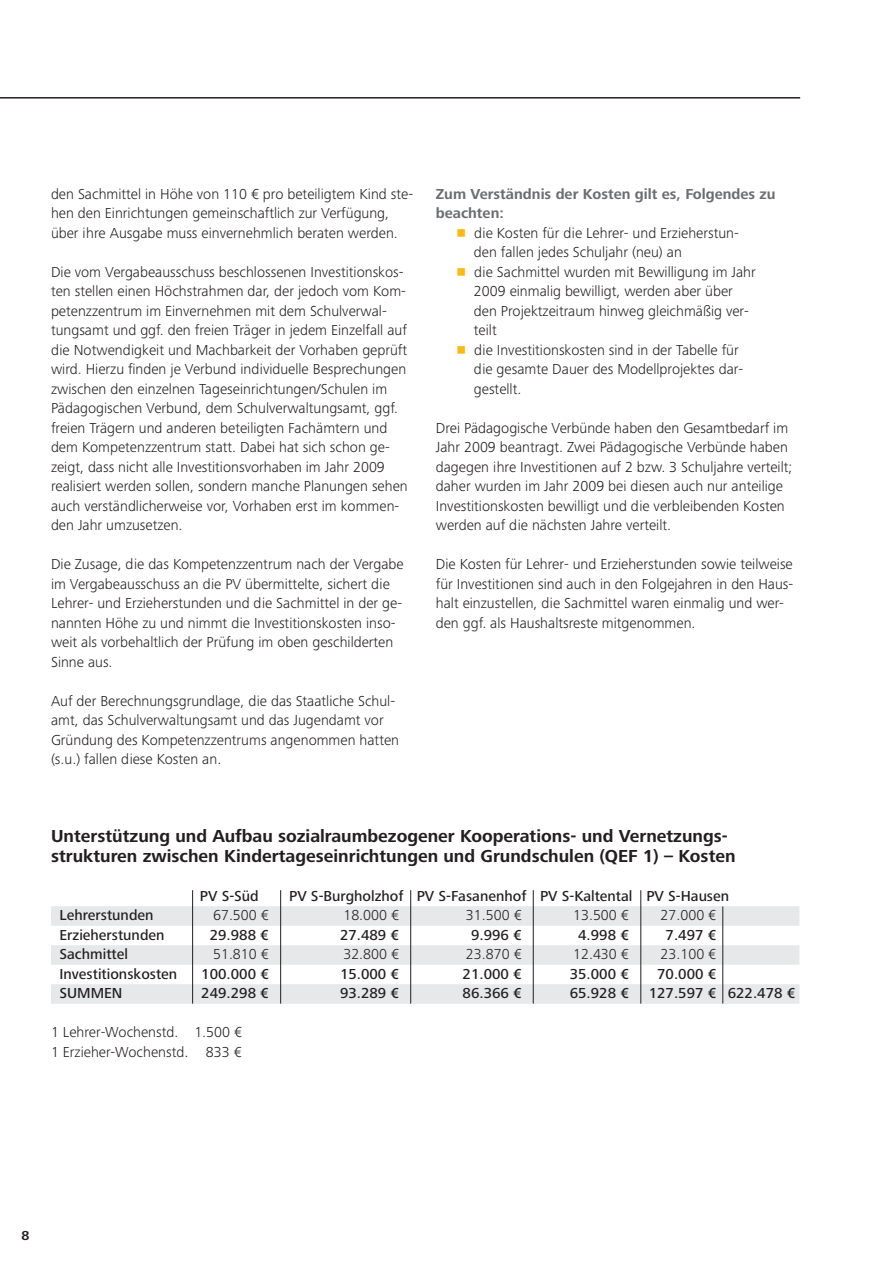
<style>
.page{position:relative;width:893px;height:1263px;background:#fff}
.page>*{position:absolute;margin:0;border:0;box-sizing:border-box;transform-origin:0 0}
.t1{font:700 18px/19.5px "Frutiger Next Pro";color:#231f20}
.t2{font:300 15px/19.5px "Frutiger Next Pro";color:#231f20}
.t3{font:500 15px "Frutiger Next Pro";color:#231f20}
.t4{font:700 15px/19.5px "Frutiger Next Pro";color:#6c6d70}
.t5{font:700 13.5px "Frutiger Next Pro";color:#231f20}
</style>
<div class="page">
<hr style="left:0;top:97px;width:800px;height:2px;background:#231f20">
<div style="left:51px;top:906px;width:748px;height:20px;background:#e7e8e9"></div>
<div style="left:51px;top:945px;width:748px;height:20px;background:#e7e8e9"></div>
<div style="left:51px;top:984px;width:748px;height:20px;background:#e7e8e9"></div>
<hr style="left:192px;top:890px;width:1px;height:113px;background:#231f20">
<hr style="left:280px;top:890px;width:1px;height:113px;background:#231f20">
<hr style="left:410px;top:890px;width:1px;height:113px;background:#231f20">
<hr style="left:533px;top:890px;width:1px;height:113px;background:#231f20">
<hr style="left:640px;top:890px;width:1px;height:113px;background:#231f20">
<hr style="left:722px;top:906px;width:1px;height:97px;background:#231f20">
<p class="t2" style="left:51px;top:186px;width:364px">den Sachmittel in Höhe von 110 € pro beteiligtem Kind ste&shy;hen den Einrichtungen gemeinschaftlich zur Verfügung, über ihre Ausgabe muss einvernehmlich beraten werden.</p>
<p class="t2" style="left:51px;top:264px;width:358px">Die vom Vergabeausschuss beschlossenen Investitionskos&shy;ten stellen einen Höchstrahmen dar, der jedoch vom Kom&shy;petenzzentrum im Einvernehmen mit dem Schulverwal&shy;tungsamt und ggf. den freien Träger in jedem Einzelfall auf die Notwendigkeit und Machbarkeit der Vorhaben geprüft wird. Hierzu finden je Verbund individuelle Besprechungen zwischen den einzelnen Tageseinrichtungen/Schulen im Pädagogischen Verbund, dem Schulverwaltungsamt, ggf. freien Trägern und anderen beteiligten Fachämtern und dem Kompetenzzentrum statt. Dabei hat sich schon ge&shy;zeigt, dass nicht alle Investitionsvorhaben im Jahr 2009 realisiert werden sollen, sondern manche Planungen sehen auch verständlicherweise vor, Vorhaben erst im kommen&shy;den Jahr umzusetzen.</p>
<p class="t2" style="left:51px;top:556px;width:354px">Die Zusage, die das Kompetenzzentrum nach der Vergabe im Vergabeausschuss an die PV übermittelte, sichert die Lehrer- und Erzieherstunden und die Sachmittel in der ge&shy;nannten Höhe zu und nimmt die Investitionskosten inso&shy;weit als vorbehaltlich der Prüfung im oben geschilderten Sinne aus.</p>
<p class="t2" style="left:51px;top:693px;width:350px">Auf der Berechnungsgrundlage, die das Staatliche Schul&shy;amt, das Schulverwaltungsamt und das Jugendamt vor Gründung des Kompetenzzentrums angenommen hatten (s.u.) fallen diese Kosten an.</p>
<p class="t4" style="left:436px;top:186px;width:341px">Zum Verständnis der Kosten gilt es, Folgendes zu beachten:</p>
<p class="t2" style="left:474px;top:225px;width:283px">die Kosten für die Lehrer- und Erzieherstun&shy;den fallen jedes Schuljahr (neu) an<br>die Sachmittel wurden mit Bewilligung im Jahr 2009 einmalig bewilligt, werden aber über den Projektzeitraum hinweg gleichmäßig ver&shy;teilt<br>die Investitionskosten sind in der Tabelle für die gesamte Dauer des Modellprojektes dar&shy;gestellt.</p>
<p class="t2" style="left:436px;top:420px;width:358px">Drei Pädagogische Verbünde haben den Gesamtbedarf im Jahr 2009 beantragt. Zwei Pädagogische Verbünde haben dagegen ihre Investitionen auf 2 bzw. 3 Schuljahre verteilt; daher wurden im Jahr 2009 bei diesen auch nur anteilige Investitionskosten bewilligt und die verbleibenden Kosten werden auf die nächsten Jahre verteilt.</p>
<p class="t2" style="left:436px;top:556px;width:359px">Die Kosten für Lehrer- und Erzieherstunden sowie teilweise für Investitionen sind auch in den Folgejahren in den Haus&shy;halt einzustellen, die Sachmittel waren einmalig und wer&shy;den ggf. als Haushaltsreste mitgenommen.</p>
<p class="t1" style="left:51px;top:829px;width:686px">Unterstützung und Aufbau sozialraumbezogener Kooperations- und Vernetzungs&shy;strukturen zwischen Kindertageseinrichtungen und Grundschulen (QEF 1) – Kosten</p>
<p class="t3" style="left:200px;top:891px;width:60px">PV S-Süd</p>
<p class="t3" style="left:289px;top:891px;width:442px">PV S-Burgholzhof PV S-Fasanenhof PV S-Kaltental PV S-Hausen</p>
<p class="t3" style="left:60px;top:910px;width:95px">Lehrerstunden</p>
<p class="t2" style="left:213px;top:907px;width:57px">67.500 €</p>
<p class="t2" style="left:343px;top:907px;width:57px">18.000 €</p>
<p class="t2" style="left:466px;top:907px;width:57px">31.500 €</p>
<p class="t2" style="left:573px;top:907px;width:57px">13.500 €</p>
<p class="t2" style="left:661px;top:907px;width:57px">27.000 €</p>
<p class="t3" style="left:60px;top:930px;width:106px">Erzieherstunden</p>
<p class="t3" style="left:210px;top:930px;width:61px">29.988 €</p>
<p class="t3" style="left:340px;top:930px;width:61px">27.489 €</p>
<p class="t3" style="left:471px;top:930px;width:52px">9.996 €</p>
<p class="t3" style="left:578px;top:930px;width:52px">4.998 €</p>
<p class="t3" style="left:666px;top:930px;width:52px">7.497 €</p>
<p class="t3" style="left:60px;top:949px;width:70px">Sachmittel</p>
<p class="t2" style="left:213px;top:946px;width:57px">51.810 €</p>
<p class="t2" style="left:343px;top:946px;width:57px">32.800 €</p>
<p class="t2" style="left:466px;top:946px;width:57px">23.870 €</p>
<p class="t2" style="left:573px;top:946px;width:57px">12.430 €</p>
<p class="t2" style="left:661px;top:946px;width:57px">23.100 €</p>
<p class="t3" style="left:60px;top:969px;width:119px">Investitionskosten</p>
<p class="t3" style="left:201px;top:969px;width:69px">100.000 €</p>
<p class="t3" style="left:340px;top:969px;width:61px">15.000 €</p>
<p class="t3" style="left:463px;top:969px;width:61px">21.000 €</p>
<p class="t3" style="left:570px;top:969px;width:61px">35.000 €</p>
<p class="t3" style="left:657px;top:969px;width:61px">70.000 €</p>
<p class="t3" style="left:60px;top:988px;width:64px">SUMMEN</p>
<p class="t3" style="left:201px;top:988px;width:69px">249.298 €</p>
<p class="t3" style="left:340px;top:988px;width:61px">93.289 €</p>
<p class="t3" style="left:463px;top:988px;width:61px">86.366 €</p>
<p class="t3" style="left:570px;top:988px;width:61px">65.928 €</p>
<p class="t3" style="left:649px;top:988px;width:148px">127.597 € 622.478 €</p>
<p class="t2" style="left:51px;top:1024px;width:192px">1 Lehrer-Wochenstd. 1.500 €<br>1 Erzieher-Wochenstd. 833 €</p>
<p class="t5" style="left:22px;top:1231px;width:9px">8</p>
</div>
